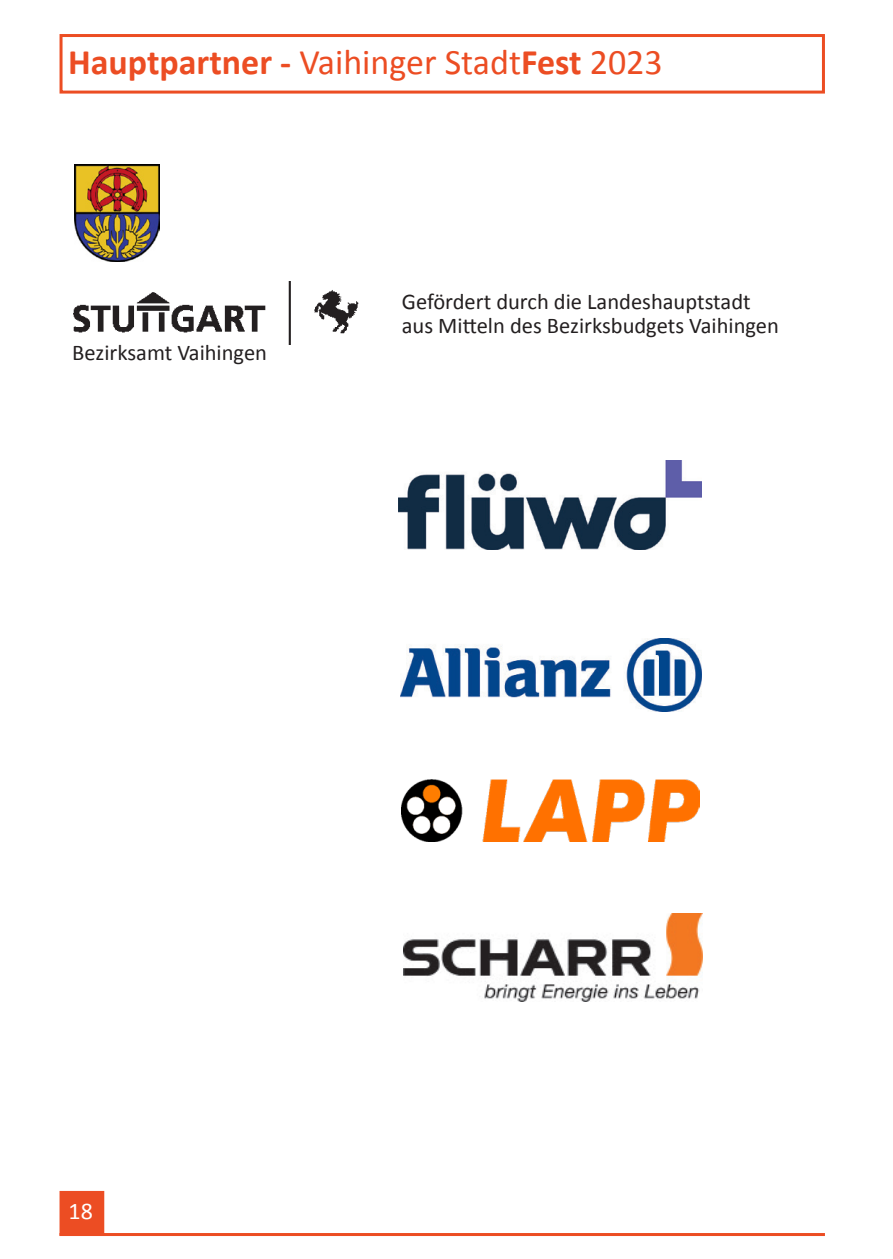
<style>
.page{position:relative;width:893px;height:1259px;background:#fff}
.page>*{position:absolute;margin:0;border:0;box-sizing:border-box;transform-origin:0 0}
.t1{font:36px "Calibri";color:#ec4d23}
.t2{font:24px "Calibri";color:#fff}
.t3{font:22.5px "Calibri";color:#231f20}
.s1{font-weight:700}
</style>
<div class="page">
<img style="left:401px;top:638px;width:301px;height:73px">
<img style="left:73px;top:282px;width:286px;height:62px">
<img style="left:404px;top:914px;width:298px;height:88px">
<img style="left:75px;top:165px;width:84px;height:97px">
<img style="left:398px;top:460px;width:304px;height:89px">
<img style="left:401px;top:779px;width:298px;height:62px">
<div style="left:60px;top:34px;width:765px;height:60px;border:3px solid #ec4d23"></div>
<hr style="left:60px;top:1233px;width:765px;height:3px;background:#ec4d23">
<div style="left:60px;top:1191px;width:44px;height:44px;background:#ec4d23"></div>
<p class="t1" style="left:68px;top:37px;width:596px"><span class="s1">Hauptpartner -</span> Vaihinger Stadt<span class="s1">Fest</span> 2023</p>
<p class="t3" style="left:72px;top:337px;width:196px">Bezirksamt Vaihingen</p>
<p class="t3" style="left:402px;top:286px;width:350px">Gefördert durch die Landeshauptstadt</p>
<p class="t3" style="left:402px;top:310px;width:379px">aus Mitteln des Bezirksbudgets Vaihingen</p>
<p class="t2" style="left:69px;top:1194px;width:26px">18</p>
</div>
